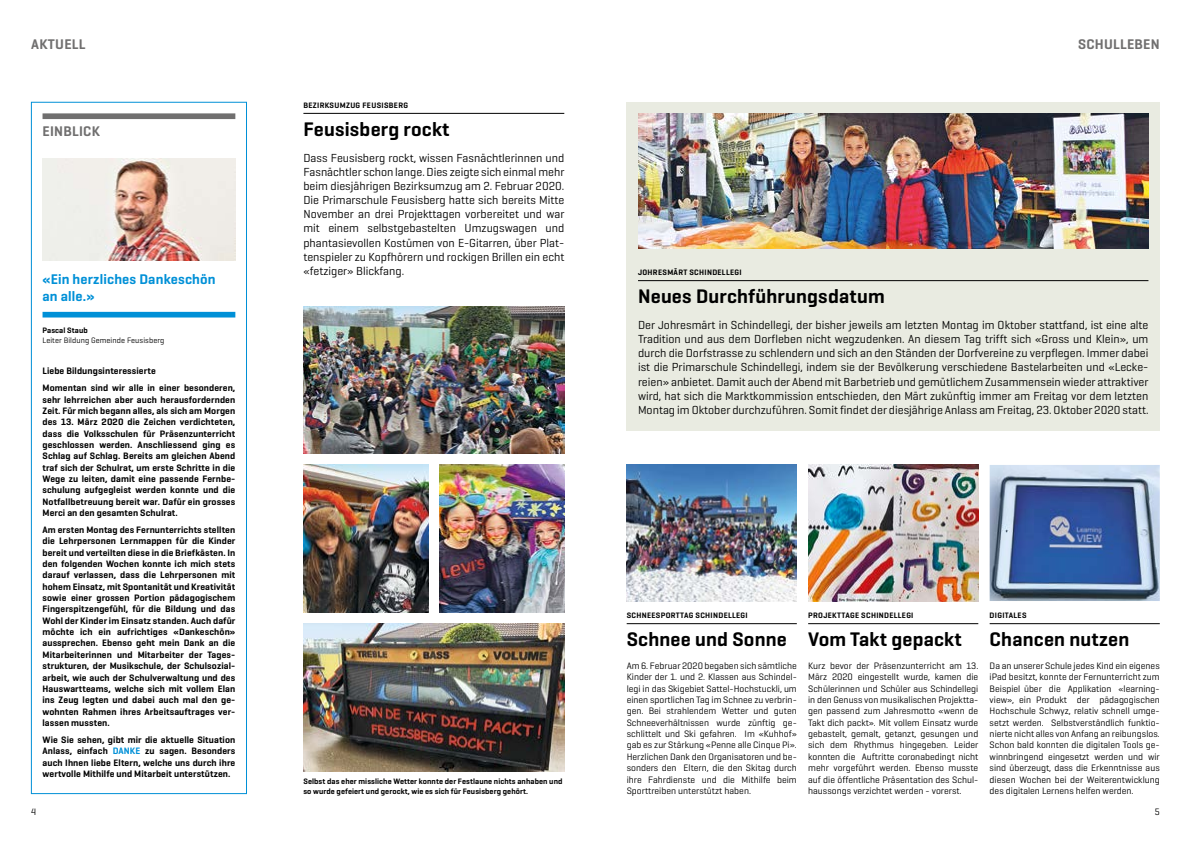
<style>
.page{position:relative;width:1191px;height:842px;background:#fff}
.page>*{position:absolute;margin:0;border:0;box-sizing:border-box;transform-origin:0 0}
.t1{font:600 20px "Geogrotesque";letter-spacing:.01em;color:#000}
.t2{font:600 14.2px/17px "Geogrotesque";letter-spacing:.01em;color:#0090d7}
.t3{font:600 14.2px "Geogrotesque";letter-spacing:.02em;color:#706f6f}
.t4{font:11.9px/14.2px "Geogrotesque";color:#000;text-align:justify}
.t5{font:600 9.5px/11.3px "Geogrotesque";letter-spacing:.01em;color:#000;text-align:justify}
.t6{font:9.5px/11.3px "Geogrotesque";color:#000;text-align:justify}
.t7{font:600 8px/9.6px "Geogrotesque";letter-spacing:.01em;color:#000}
.t8{font:600 8px "Geogrotesque";letter-spacing:.04em;color:#000}
.t9{font:8px "Geogrotesque";letter-spacing:.01em;color:#000}
.s1{color:#0090d7}
</style>
<div class="page">
<hr style="left:989px;top:623px;width:170px;height:1px;background:#000">
<hr style="left:626px;top:623px;width:171px;height:1px;background:#000">
<hr style="left:808px;top:623px;width:170px;height:1px;background:#000">
<img style="left:989px;top:465px;width:170px;height:136px">
<img style="left:626px;top:465px;width:171px;height:136px">
<img style="left:808px;top:465px;width:170px;height:136px">
<hr style="left:303px;top:113px;width:261px;height:1px;background:#000">
<img style="left:303px;top:624px;width:261px;height:147px">
<img style="left:303px;top:465px;width:125px;height:147px">
<img style="left:303px;top:306px;width:261px;height:148px">
<div style="left:626px;top:102px;width:533px;height:329px;background:#e9ebe1"></div>
<hr style="left:638px;top:280px;width:510px;height:1px;background:#000">
<div style="left:31px;top:102px;width:216px;height:692px;border:1px solid #0090d7"></div>
<div style="left:43px;top:113px;width:192px;height:6px;background:#706f6f"></div>
<img style="left:43px;top:159px;width:192px;height:102px">
<div style="left:43px;top:312px;width:192px;height:5px;background:#0090d7"></div>
<img style="left:439px;top:465px;width:125px;height:147px">
<img style="left:638px;top:113px;width:510px;height:135px">
<h2 class="t3" style="left:31px;top:36px;width:56px">AKTUELL</h2>
<h2 class="t3" style="left:1078px;top:36px;width:83px">SCHULLEBEN</h2>
<h2 class="t3" style="left:43px;top:122px;width:59px">EINBLICK</h2>
<h2 class="t2" style="left:43px;top:270px;width:175px">«Ein herzliches Dankeschön an alle.»</h2>
<p class="t7" style="left:43px;top:326px;width:47px">Pascal Staub</p>
<p class="t9" style="left:43px;top:335px;width:123px">Leiter Bildung Gemeinde Feusisberg</p>
<p class="t5" style="left:43px;top:362px;width:194px;line-height:17px">Liebe Bildungsinteressierte<br>Momentan sind wir alle in einer besonderen,</p>
<p class="t5" style="left:43px;top:394px;width:194px">sehr lehrreichen aber auch herausfordernden Zeit. Für mich begann alles, als sich am Morgen des 13. März 2020 die Zeichen verdichteten, dass die Volksschulen für Präsenzunterricht geschlossen werden. Anschliessend ging es Schlag auf Schlag. Bereits am gleichen Abend traf sich der Schulrat, um erste Schritte in die Wege zu leiten, damit eine passende Fernbe&shy;schulung aufgegleist werden konnte und die Notfallbetreuung bereit war. Dafür ein grosses Merci an den gesamten Schulrat.</p>
<p class="t5" style="left:43px;top:524px;width:194px">Am ersten Montag des Fernunterrichts stellten die Lehrpersonen Lernmappen für die Kinder bereit und verteilten diese in die Briefkästen. In den folgenden Wochen konnte ich mich stets darauf verlassen, dass die Lehrpersonen mit hohem Einsatz, mit Spontanität und Kreativität sowie einer grossen Portion pädagogischem Fingerspitzengefühl, für die Bildung und das Wohl der Kinder im Einsatz standen. Auch dafür möchte ich ein aufrichtiges «Dankeschön» aussprechen. Ebenso geht mein Dank an die Mitarbeiterinnen und Mitarbeiter der Tages&shy;strukturen, der Musikschule, der Schulsozial&shy;arbeit, wie auch der Schulverwaltung und des Hauswartteams, welche sich mit vollem Elan ins Zeug legten und dabei auch mal den ge&shy;wohnten Rahmen ihres Arbeitsauftrages ver&shy;lassen mussten.</p>
<p class="t5" style="left:43px;top:734px;width:194px">Wie Sie sehen, gibt mir die aktuelle Situation Anlass, einfach <span class="s1">DANKE</span> zu sagen. Besonders auch Ihnen liebe Eltern, welche uns durch ihre wertvolle Mithilfe und Mitarbeit unterstützen.</p>
<p class="t8" style="left:303px;top:100px;width:106px">BEZIRKSUMZUG FEUSISBERG</p>
<h1 class="t1" style="left:303px;top:117px;width:148px">Feusisberg rockt</h1>
<p class="t4" style="left:303px;top:150px;width:262px">Dass Feusisberg rockt, wissen Fasnächtlerinnen und Fasnächtler schon lange. Dies zeigte sich einmal mehr beim diesjährigen Bezirksumzug am 2. Februar 2020.<br>Die Primarschule Feusisberg hatte sich bereits Mitte November an drei Projekttagen vorbereitet und war mit einem selbstgebastelten Umzugswagen und phantasievollen Kostümen von E-Gitarren, über Plat&shy;tenspieler zu Kopfhörern und rockigen Brillen ein echt «fetziger» Blickfang.</p>
<p class="t8" style="left:638px;top:267px;width:105px">JOHRESMÄRT SCHINDELLEGI</p>
<h1 class="t1" style="left:638px;top:284px;width:248px">Neues Durchführungsdatum</h1>
<p class="t4" style="left:638px;top:317px;width:512px;text-align:left">Der Johresmärt in Schindellegi, der bisher jeweils am letzten Montag im Oktober stattfand, ist eine alte Tradition und aus dem Dorfleben nicht wegzudenken. An diesem Tag trifft sich «Gross und Klein», um durch die Dorfstrasse zu schlendern und sich an den Ständen der Dorfvereine zu verpflegen. Immer dabei ist die Primarschule Schindellegi, indem sie der Bevölkerung verschiedene Bastelarbeiten und «Lecke&shy;reien» anbietet. Damit auch der Abend mit Barbetrieb und gemütlichem Zusammensein wieder attraktiver wird, hat sich die Marktkommission entschieden, den Märt zukünftig immer am Freitag vor dem letzten Montag im Oktober durchzuführen. Somit findet der diesjährige Anlass am Freitag, 23. Oktober 2020 statt.</p>
<p class="t7" style="left:303px;top:776px;width:260px">Selbst das eher missliche Wetter konnte der Festlaune nichts anhaben und so wurde gefeiert und gerockt, wie es sich für Feusisberg gehört.</p>
<p class="t8" style="left:626px;top:610px;width:123px">SCHNEESPORTTAG SCHINDELLEGI</p>
<h1 class="t1" style="left:626px;top:627px;width:162px">Schnee und Sonne</h1>
<p class="t6" style="left:626px;top:660px;width:172px">Am 6. Februar 2020 begaben sich sämtliche Kinder der 1. und 2. Klassen aus Schindel&shy;legi in das Skigebiet Sattel-Hochstuckli, um einen sportlichen Tag im Schnee zu verbrin&shy;gen. Bei strahlendem Wetter und guten Schneeverhältnissen wurde zünftig ge&shy;schlittelt und Ski gefahren. Im «Kuhhof» gab es zur Stärkung «Penne alle Cinque Pi».<br>Herzlichen Dank den Organisatoren und be&shy;sonders den Eltern, die den Skitag durch ihre Fahrdienste und die Mithilfe beim Sporttreiben unterstützt haben.</p>
<p class="t8" style="left:808px;top:610px;width:107px">PROJEKTTAGE SCHINDELLEGI</p>
<h1 class="t1" style="left:808px;top:627px;width:155px">Vom Takt gepackt</h1>
<p class="t6" style="left:808px;top:660px;width:172px">Kurz bevor der Präsenzunterricht am 13.<br>März 2020 eingestellt wurde, kamen die Schülerinnen und Schüler aus Schindellegi in den Genuss von musikalischen Projektta&shy;gen passend zum Jahresmotto «wenn de Takt dich packt». Mit vollem Einsatz wurde gebastelt, gemalt, getanzt, gesungen und sich dem Rhythmus hingegeben. Leider konnten die Auftritte coronabedingt nicht mehr vorgeführt werden. Ebenso musste auf die öffentliche Präsentation des Schul&shy;haussongs verzichtet werden - vorerst.</p>
<p class="t8" style="left:989px;top:610px;width:38px">DIGITALES</p>
<h1 class="t1" style="left:989px;top:627px;width:141px">Chancen nutzen</h1>
<p class="t6" style="left:989px;top:660px;width:172px">Da an unserer Schule jedes Kind ein eigenes iPad besitzt, konnte der Fernunterricht zum Beispiel über die Applikation «learning&shy;view», ein Produkt der pädagogischen Hochschule Schwyz, relativ schnell umge&shy;setzt werden. Selbstverständlich funktio&shy;nierte nicht alles von Anfang an reibungslos.<br>Schon bald konnten die digitalen Tools ge&shy;winnbringend eingesetzt werden und wir sind überzeugt, dass die Erkenntnisse aus diesen Wochen bei der Weiterentwicklung des digitalen Lernens helfen werden.</p>
<p class="t6" style="left:31px;top:806px;width:7px">4</p>
<p class="t6" style="left:1154px;top:806px;width:6px">5</p>
</div>
